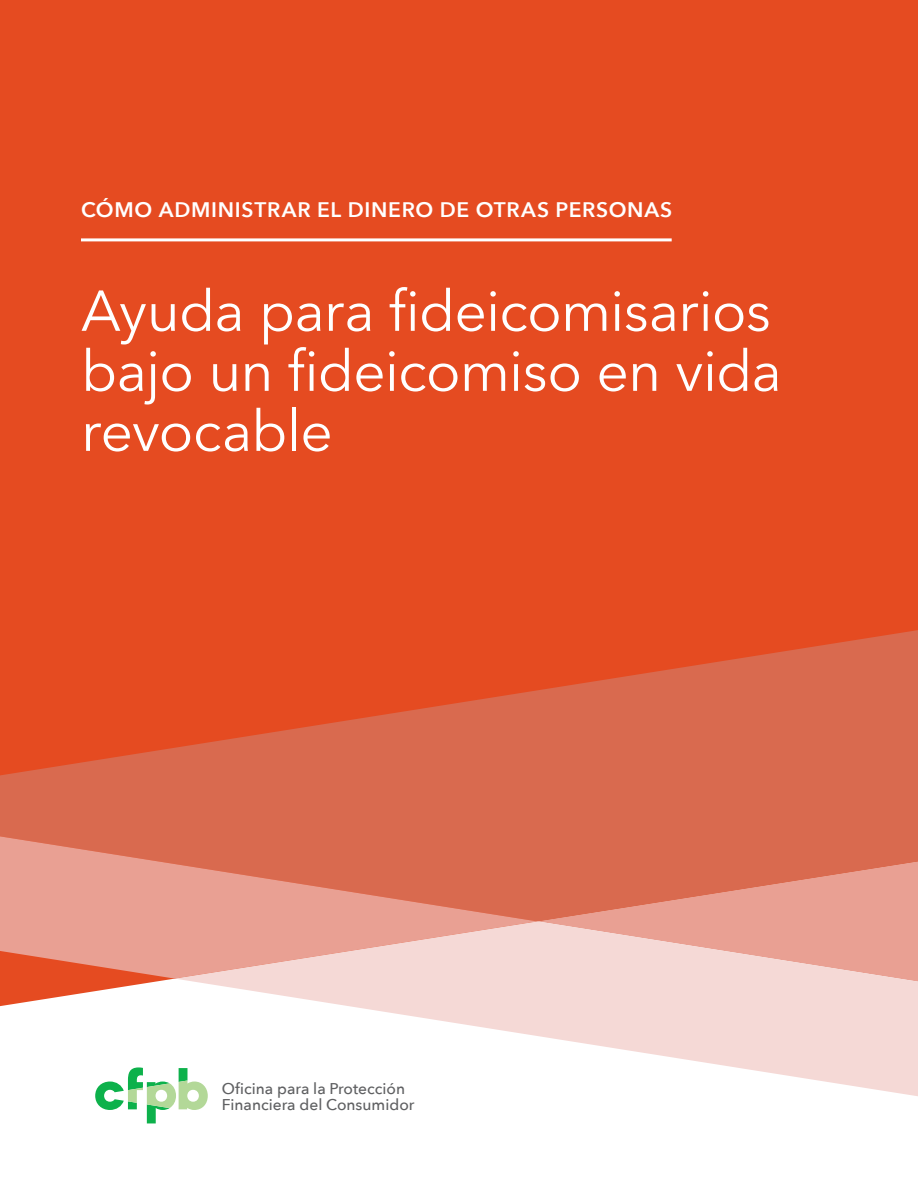
<style>
.page{position:relative;width:918px;height:1188px;background:#fff}
.page>*{position:absolute;margin:0;border:0;box-sizing:border-box;transform-origin:0 0}
.t1{font:57px/60px "Avenir Next";letter-spacing:-.015em;color:#fff}
.t2{font:600 21px "Avenir Next";letter-spacing:.03em;color:#fff}
.t3{font:500 15.6px/16.4px "Avenir Next";color:#5f6062}
</style>
<div class="page">
<div style="left:0;top:0;width:918px;height:1006px;background:#e54b21"></div>
<svg style="left:0;top:630px;width:918px;height:291px;background:#dd6344"></svg>
<svg style="left:175px;top:921px;width:743px;height:175px;fill:#f5d9d6"></svg>
<svg style="left:0;top:836px;width:538px;height:143px;background:#e59483"></svg>
<hr style="left:81px;top:238px;width:591px;height:3px;background:#fff">
<svg style="left:95px;top:1067px;width:113px;height:56px"></svg>
<h1 class="t2" style="left:81px;top:191px;width:593px">CÓMO ADMINISTRAR EL DINERO DE OTRAS PERSONAS</h1>
<h2 class="t1" style="left:81px;top:279px;width:702px">Ayuda para fideicomisarios bajo un fideicomiso en vida revocable</h2>
<p class="t3" style="left:222px;top:1080px;width:194px">Oficina para la Protección<br>Financiera del Consumidor</p>
</div>
